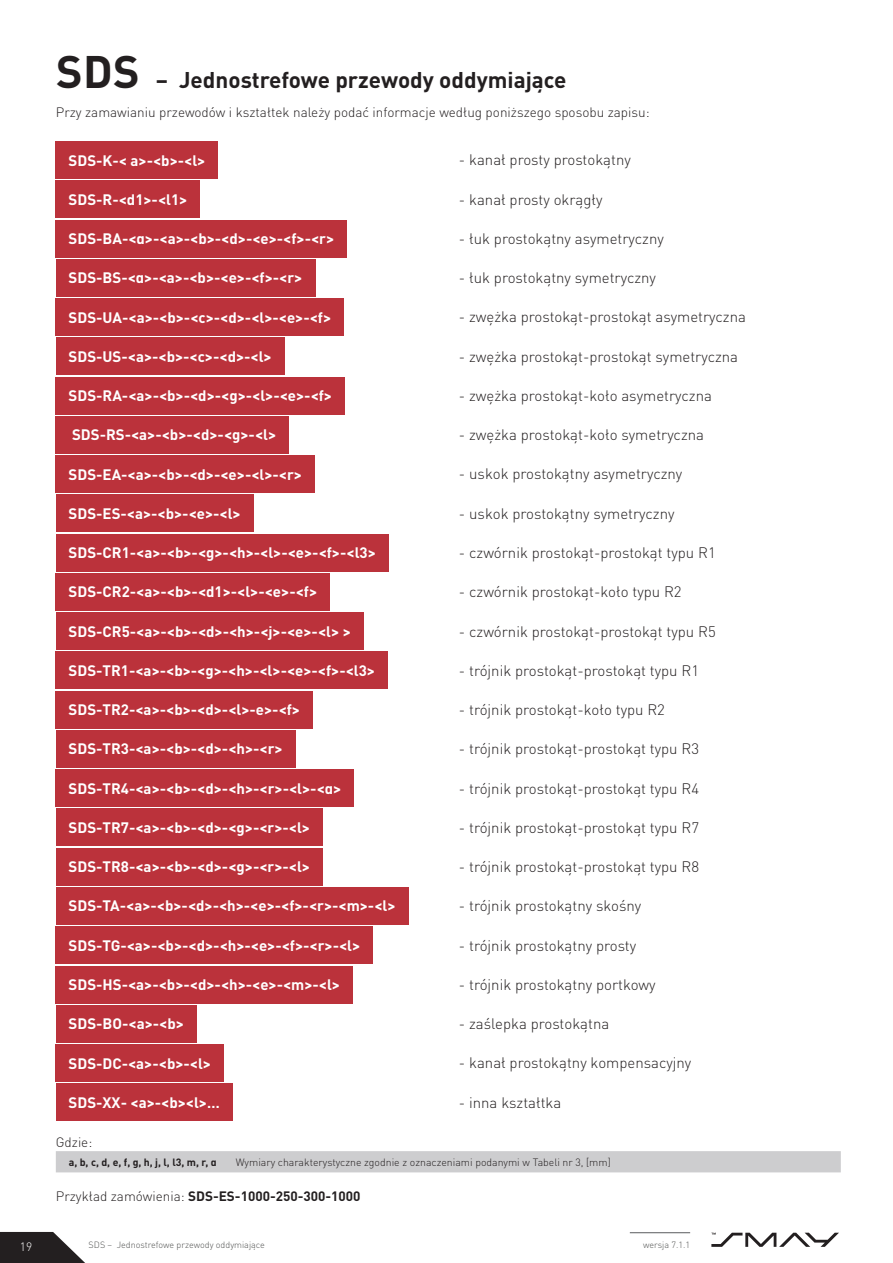
<style>
.page{position:relative;width:893px;height:1263px;background:#fff}
.page>*{position:absolute;margin:0;border:0;box-sizing:border-box;transform-origin:0 0}
.t1{font:700 22.5px "DIN Pro";color:#231f20}
.t2{font:700 15px "DIN Pro";color:#fff}
.t3{font:300 15px "DIN Pro";color:#231f20}
.t4{font:300 13.5px "DIN Pro";color:#231f20}
.t5{font:700 13.5px "DIN Pro";color:#231f20}
.t6{font:300 12px "DIN Pro";color:#fff}
.t7{font:300 10.5px "DIN Pro";color:#231f20}
.t8{font:700 10.5px "DIN Pro";color:#231f20}
.t9{font:300 9px "DIN Pro";color:#515251}
.s1{font-size:45px}
.s2{font-weight:300}
</style>
<div class="page">
<svg style="left:0;top:1232px;width:85px;height:31px"></svg>
<hr style="left:630px;top:1232px;width:60px;height:1px;background:#6c6d70">
<svg style="left:711px;top:1233px;width:128px;height:14px"></svg>
<div style="left:56px;top:141px;width:162px;height:38px;background:#bb323b"></div>
<div style="left:56px;top:181px;width:144px;height:37px;background:#bb323b"></div>
<div style="left:56px;top:220px;width:291px;height:37px;background:#bb323b"></div>
<div style="left:56px;top:259px;width:259px;height:37px;background:#bb323b"></div>
<div style="left:56px;top:298px;width:288px;height:38px;background:#bb323b"></div>
<div style="left:56px;top:338px;width:229px;height:37px;background:#bb323b"></div>
<div style="left:56px;top:377px;width:289px;height:37px;background:#bb323b"></div>
<div style="left:56px;top:416px;width:233px;height:37px;background:#bb323b"></div>
<div style="left:56px;top:455px;width:259px;height:38px;background:#bb323b"></div>
<div style="left:56px;top:495px;width:198px;height:37px;background:#bb323b"></div>
<div style="left:56px;top:534px;width:333px;height:37px;background:#bb323b"></div>
<div style="left:56px;top:573px;width:274px;height:37px;background:#bb323b"></div>
<div style="left:56px;top:612px;width:308px;height:38px;background:#bb323b"></div>
<div style="left:56px;top:652px;width:332px;height:37px;background:#bb323b"></div>
<div style="left:56px;top:691px;width:257px;height:37px;background:#bb323b"></div>
<div style="left:56px;top:730px;width:239px;height:38px;background:#bb323b"></div>
<div style="left:56px;top:769px;width:298px;height:38px;background:#bb323b"></div>
<div style="left:56px;top:809px;width:267px;height:37px;background:#bb323b"></div>
<div style="left:56px;top:848px;width:267px;height:37px;background:#bb323b"></div>
<div style="left:56px;top:887px;width:352px;height:38px;background:#bb323b"></div>
<div style="left:56px;top:926px;width:317px;height:38px;background:#bb323b"></div>
<div style="left:56px;top:966px;width:297px;height:37px;background:#bb323b"></div>
<div style="left:56px;top:1005px;width:141px;height:37px;background:#bb323b"></div>
<div style="left:56px;top:1044px;width:168px;height:38px;background:#bb323b"></div>
<div style="left:56px;top:1084px;width:177px;height:37px;background:#bb323b"></div>
<div style="left:56px;top:1151px;width:785px;height:21px;background:#cdcdcf"></div>
<h1 class="t1" style="left:56px;top:65px;width:512px"><span class="s1">SDS</span> – Jednostrefowe przewody oddymiające</h1>
<p class="t4" style="left:56px;top:103px;width:595px">Przy zamawianiu przewodów i kształtek należy podać informacje według poniższego sposobu zapisu:</p>
<p class="t2" style="left:69px;top:150px;width:138px">SDS-K-&lt; a&gt;-&lt;b&gt;-&lt;l&gt;</p>
<p class="t2" style="left:69px;top:189px;width:120px">SDS-R-&lt;d1&gt;-&lt;l1&gt;</p>
<p class="t2" style="left:69px;top:228px;width:267px">SDS-BA-&lt;α&gt;-&lt;a&gt;-&lt;b&gt;-&lt;d&gt;-&lt;e&gt;-&lt;f&gt;-&lt;r&gt;</p>
<p class="t2" style="left:69px;top:268px;width:235px">SDS-BS-&lt;α&gt;-&lt;a&gt;-&lt;b&gt;-&lt;e&gt;-&lt;f&gt;-&lt;r&gt;</p>
<p class="t2" style="left:69px;top:307px;width:264px">SDS-UA-&lt;a&gt;-&lt;b&gt;-&lt;c&gt;-&lt;d&gt;-&lt;l&gt;-&lt;e&gt;-&lt;f&gt;</p>
<p class="t2" style="left:69px;top:346px;width:205px">SDS-US-&lt;a&gt;-&lt;b&gt;-&lt;c&gt;-&lt;d&gt;-&lt;l&gt;</p>
<p class="t2" style="left:69px;top:385px;width:265px">SDS-RA-&lt;a&gt;-&lt;b&gt;-&lt;d&gt;-&lt;g&gt;-&lt;l&gt;-&lt;e&gt;-&lt;f&gt;</p>
<p class="t2" style="left:72px;top:425px;width:206px">SDS-RS-&lt;a&gt;-&lt;b&gt;-&lt;d&gt;-&lt;g&gt;-&lt;l&gt;</p>
<p class="t2" style="left:69px;top:464px;width:235px">SDS-EA-&lt;a&gt;-&lt;b&gt;-&lt;d&gt;-&lt;e&gt;-&lt;l&gt;-&lt;r&gt;</p>
<p class="t2" style="left:69px;top:503px;width:174px">SDS-ES-&lt;a&gt;-&lt;b&gt;-&lt;e&gt;-&lt;l&gt;</p>
<p class="t2" style="left:69px;top:542px;width:309px">SDS-CR1-&lt;a&gt;-&lt;b&gt;-&lt;g&gt;-&lt;h&gt;-&lt;l&gt;-&lt;e&gt;-&lt;f&gt;-&lt;l3&gt;</p>
<p class="t2" style="left:69px;top:582px;width:250px">SDS-CR2-&lt;a&gt;-&lt;b&gt;-&lt;d1&gt;-&lt;l&gt;-&lt;e&gt;-&lt;f&gt;</p>
<p class="t2" style="left:69px;top:621px;width:284px">SDS-CR5-&lt;a&gt;-&lt;b&gt;-&lt;d&gt;-&lt;h&gt;-&lt;j&gt;-&lt;e&gt;-&lt;l&gt; &gt;</p>
<p class="t2" style="left:69px;top:660px;width:308px">SDS-TR1-&lt;a&gt;-&lt;b&gt;-&lt;g&gt;-&lt;h&gt;-&lt;l&gt;-&lt;e&gt;-&lt;f&gt;-&lt;l3&gt;</p>
<p class="t2" style="left:69px;top:699px;width:233px">SDS-TR2-&lt;a&gt;-&lt;b&gt;-&lt;d&gt;-&lt;l&gt;-e&gt;-&lt;f&gt;</p>
<p class="t2" style="left:69px;top:739px;width:216px">SDS-TR3-&lt;a&gt;-&lt;b&gt;-&lt;d&gt;-&lt;h&gt;-&lt;r&gt;</p>
<p class="t2" style="left:69px;top:778px;width:274px">SDS-TR4-&lt;a&gt;-&lt;b&gt;-&lt;d&gt;-&lt;h&gt;-&lt;r&gt;-&lt;l&gt;-&lt;α&gt;</p>
<p class="t2" style="left:69px;top:817px;width:243px">SDS-TR7-&lt;a&gt;-&lt;b&gt;-&lt;d&gt;-&lt;g&gt;-&lt;r&gt;-&lt;l&gt;</p>
<p class="t2" style="left:69px;top:856px;width:243px">SDS-TR8-&lt;a&gt;-&lt;b&gt;-&lt;d&gt;-&lt;g&gt;-&lt;r&gt;-&lt;l&gt;</p>
<p class="t2" style="left:69px;top:896px;width:328px">SDS-TA-&lt;a&gt;-&lt;b&gt;-&lt;d&gt;-&lt;h&gt;-&lt;e&gt;-&lt;f&gt;-&lt;r&gt;-&lt;m&gt;-&lt;l&gt;</p>
<p class="t2" style="left:69px;top:935px;width:293px">SDS-TG-&lt;a&gt;-&lt;b&gt;-&lt;d&gt;-&lt;h&gt;-&lt;e&gt;-&lt;f&gt;-&lt;r&gt;-&lt;l&gt;</p>
<p class="t2" style="left:69px;top:974px;width:273px">SDS-HS-&lt;a&gt;-&lt;b&gt;-&lt;d&gt;-&lt;h&gt;-&lt;e&gt;-&lt;m&gt;-&lt;l&gt;</p>
<p class="t2" style="left:69px;top:1014px;width:117px">SDS-BO-&lt;a&gt;-&lt;b&gt;</p>
<p class="t2" style="left:69px;top:1053px;width:144px">SDS-DC-&lt;a&gt;-&lt;b&gt;-&lt;l&gt;</p>
<p class="t2" style="left:69px;top:1092px;width:153px">SDS-XX- &lt;a&gt;-&lt;b&gt;&lt;l&gt;…</p>
<p class="t3" style="left:459px;top:150px;width:173px">- kanał prosty prostokątny</p>
<p class="t3" style="left:459px;top:189px;width:145px">- kanał prosty okrągły</p>
<p class="t3" style="left:459px;top:228px;width:206px">- łuk prostokątny asymetryczny</p>
<p class="t3" style="left:459px;top:268px;width:199px">- łuk prostokątny symetryczny</p>
<p class="t3" style="left:459px;top:307px;width:289px">- zwężka prostokąt-prostokąt asymetryczna</p>
<p class="t3" style="left:459px;top:346px;width:281px">- zwężka prostokąt-prostokąt symetryczna</p>
<p class="t3" style="left:459px;top:385px;width:254px">- zwężka prostokąt-koło asymetryczna</p>
<p class="t3" style="left:459px;top:425px;width:247px">- zwężka prostokąt-koło symetryczna</p>
<p class="t3" style="left:459px;top:464px;width:225px">- uskok prostokątny asymetryczny</p>
<p class="t3" style="left:459px;top:503px;width:217px">- uskok prostokątny symetryczny</p>
<p class="t3" style="left:459px;top:542px;width:258px">- czwórnik prostokąt-prostokąt typu R1</p>
<p class="t3" style="left:459px;top:582px;width:224px">- czwórnik prostokąt-koło typu R2</p>
<p class="t3" style="left:459px;top:621px;width:258px">- czwórnik prostokąt-prostokąt typu R5</p>
<p class="t3" style="left:459px;top:660px;width:242px">- trójnik prostokąt-prostokąt typu R1</p>
<p class="t3" style="left:459px;top:699px;width:208px">- trójnik prostokąt-koło typu R2</p>
<p class="t3" style="left:459px;top:739px;width:242px">- trójnik prostokąt-prostokąt typu R3</p>
<p class="t3" style="left:459px;top:778px;width:242px">- trójnik prostokąt-prostokąt typu R4</p>
<p class="t3" style="left:459px;top:817px;width:242px">- trójnik prostokąt-prostokąt typu R7</p>
<p class="t3" style="left:459px;top:856px;width:242px">- trójnik prostokąt-prostokąt typu R8</p>
<p class="t3" style="left:459px;top:896px;width:184px">- trójnik prostokątny skośny</p>
<p class="t3" style="left:459px;top:935px;width:179px">- trójnik prostokątny prosty</p>
<p class="t3" style="left:459px;top:974px;width:198px">- trójnik prostokątny portkowy</p>
<p class="t3" style="left:459px;top:1013px;width:152px">- zaślepka prostokątna</p>
<p class="t3" style="left:459px;top:1053px;width:234px">- kanał prostokątny kompensacyjny</p>
<p class="t3" style="left:459px;top:1092px;width:104px">- inna kształtka</p>
<p class="t4" style="left:56px;top:1133px;width:38px">Gdzie:</p>
<p class="t8" style="left:69px;top:1155px;width:149px">a, b, c, d, e, f, g, h, j, l, l3, m, r, α</p>
<p class="t7" style="left:236px;top:1155px;width:376px">Wymiary charakterystyczne zgodnie z oznaczeniami podanymi w Tabeli nr 3, [mm]</p>
<p class="t5" style="left:56px;top:1187px;width:306px"><span class="s2">Przykład zamówienia:</span> SDS-ES-1000-250-300-1000</p>
<p class="t6" style="left:20px;top:1238px;width:14px">19</p>
<p class="t9" style="left:89px;top:1239px;width:178px">SDS – Jednostrefowe przewody oddymiające</p>
<p class="t9" style="left:643px;top:1239px;width:48px">wersja 7.1.1</p>
</div>
